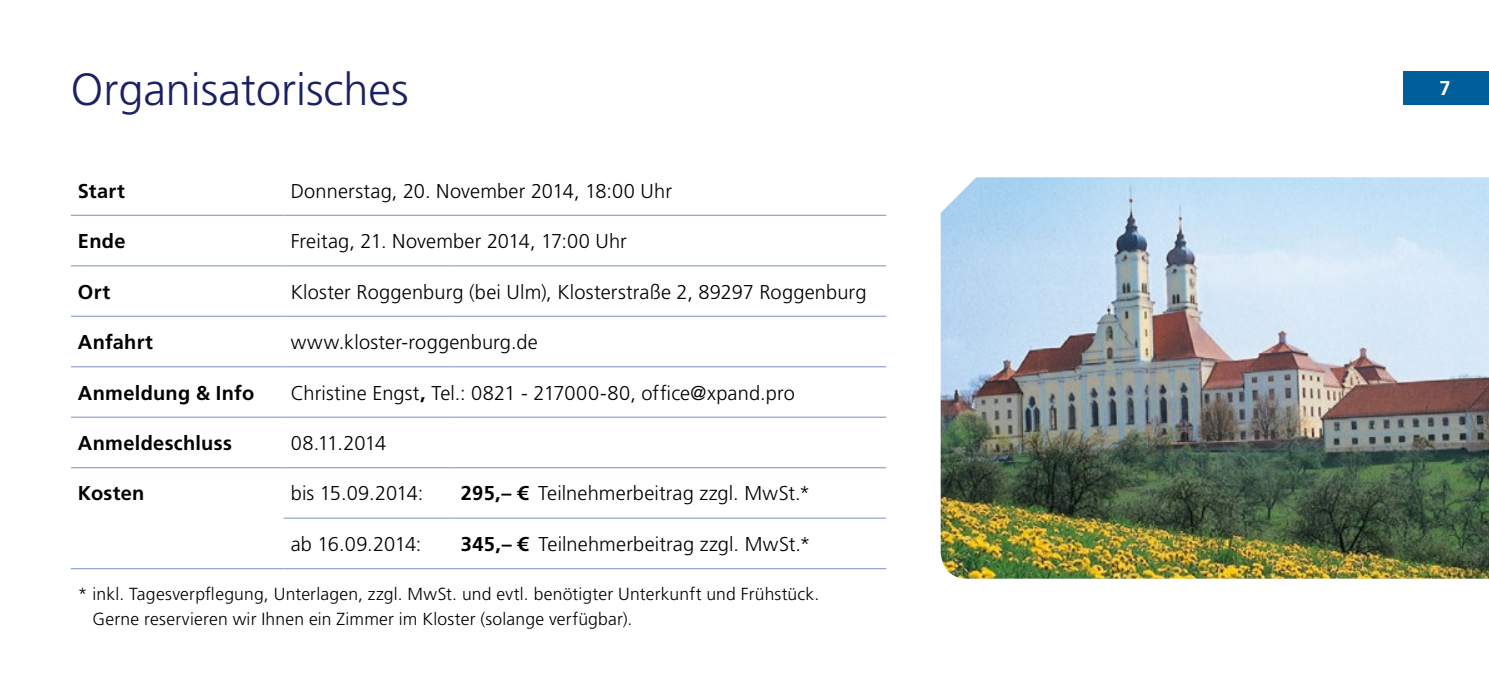
<style>
.page{position:relative;width:1489px;height:695px;background:#fff}
.page>*{position:absolute;margin:0;border:0;box-sizing:border-box;transform-origin:0 0}
.t1{font:300 45px "Frutiger LT Std";color:#1a2162}
.t2{font:300 20px "Frutiger LT Std";letter-spacing:.005em;color:#000}
.t3{font:700 20px "Frutiger LT Std";letter-spacing:.015em;color:#000}
.t4{font:300 20px "Frutiger LT Std";letter-spacing:-.02em;color:#000}
.t5{font:700 20px "Frutiger LT Std";color:#fff}
.t6{font:300 17.5px/25px "Frutiger LT Std";letter-spacing:.01em;color:#000}
.s1{font-weight:700}
</style>
<div class="page">
<hr style="left:71px;top:215px;width:212px;height:1px;background:#93a7cc">
<hr style="left:283px;top:215px;width:171px;height:1px;background:#93a7cc">
<hr style="left:454px;top:215px;width:432px;height:1px;background:#93a7cc">
<hr style="left:71px;top:265px;width:212px;height:1px;background:#93a7cc">
<hr style="left:283px;top:265px;width:171px;height:1px;background:#93a7cc">
<hr style="left:454px;top:265px;width:432px;height:1px;background:#93a7cc">
<hr style="left:71px;top:315px;width:212px;height:2px;background:#93a7cc">
<hr style="left:283px;top:315px;width:171px;height:2px;background:#93a7cc">
<hr style="left:454px;top:315px;width:432px;height:2px;background:#93a7cc">
<hr style="left:71px;top:366px;width:212px;height:1px;background:#93a7cc">
<hr style="left:283px;top:366px;width:171px;height:1px;background:#93a7cc">
<hr style="left:454px;top:366px;width:432px;height:1px;background:#93a7cc">
<hr style="left:71px;top:416px;width:212px;height:2px;background:#93a7cc">
<hr style="left:283px;top:416px;width:171px;height:2px;background:#93a7cc">
<hr style="left:454px;top:416px;width:432px;height:2px;background:#93a7cc">
<hr style="left:71px;top:467px;width:212px;height:1px;background:#93a7cc">
<hr style="left:283px;top:467px;width:171px;height:1px;background:#93a7cc">
<hr style="left:454px;top:467px;width:432px;height:1px;background:#93a7cc">
<hr style="left:283px;top:517px;width:171px;height:1px;background:#93a7cc">
<hr style="left:454px;top:517px;width:432px;height:1px;background:#93a7cc">
<hr style="left:71px;top:568px;width:212px;height:1px;background:#93a7cc">
<hr style="left:283px;top:568px;width:171px;height:1px;background:#93a7cc">
<hr style="left:454px;top:568px;width:432px;height:1px;background:#93a7cc">
<img style="left:940px;top:177px;width:548px;height:401px">
<div style="left:1403px;top:71px;width:85px;height:34px;background:#005e9b"></div>
<h1 class="t1" style="left:71px;top:64px;width:339px">Organisatorisches</h1>
<p class="t3" style="left:78px;top:179px;width:48px">Start</p>
<p class="t2" style="left:291px;top:179px;width:383px">Donnerstag, 20. November 2014, 18:00 Uhr</p>
<p class="t3" style="left:78px;top:229px;width:49px">Ende</p>
<p class="t2" style="left:291px;top:230px;width:338px">Freitag, 21. November 2014, 17:00 Uhr</p>
<p class="t3" style="left:78px;top:280px;width:34px">Ort</p>
<p class="t2" style="left:291px;top:280px;width:577px">Kloster Roggenburg (bei Ulm), Klosterstraße 2, 89297 Roggenburg</p>
<p class="t3" style="left:78px;top:330px;width:76px">Anfahrt</p>
<p class="t2" style="left:291px;top:331px;width:249px">www.kloster-roggenburg.de</p>
<p class="t3" style="left:78px;top:381px;width:178px">Anmeldung &amp; Info</p>
<p class="t2" style="left:291px;top:381px;width:505px">Christine Engst<span class="s1">,</span> Tel.: 0821 - 217000-80, office@xpand.pro</p>
<p class="t3" style="left:78px;top:431px;width:155px">Anmeldeschluss</p>
<p class="t2" style="left:291px;top:431px;width:97px">08.11.2014</p>
<p class="t3" style="left:78px;top:481px;width:68px">Kosten</p>
<p class="t2" style="left:291px;top:482px;width:134px">bis 15.09.2014:</p>
<p class="t2" style="left:461px;top:482px;width:351px"><span class="s1">295,– €</span> Teilnehmerbeitrag zzgl. MwSt.*</p>
<p class="t4" style="left:291px;top:532px;width:132px">ab 16.09.2014:</p>
<p class="t2" style="left:461px;top:532px;width:351px"><span class="s1">345,– €</span> Teilnehmerbeitrag zzgl. MwSt.*</p>
<p class="t6" style="left:93px;top:581px;width:728px;text-indent:-15px">* inkl. Tagesverpflegung, Unterlagen, zzgl. MwSt. und evtl. benötigter Unterkunft und Frühstück.<br>Gerne reservieren wir Ihnen ein Zimmer im Kloster (solange verfügbar).</p>
<p class="t5" style="left:1439px;top:77px;width:13px">7</p>
</div>
